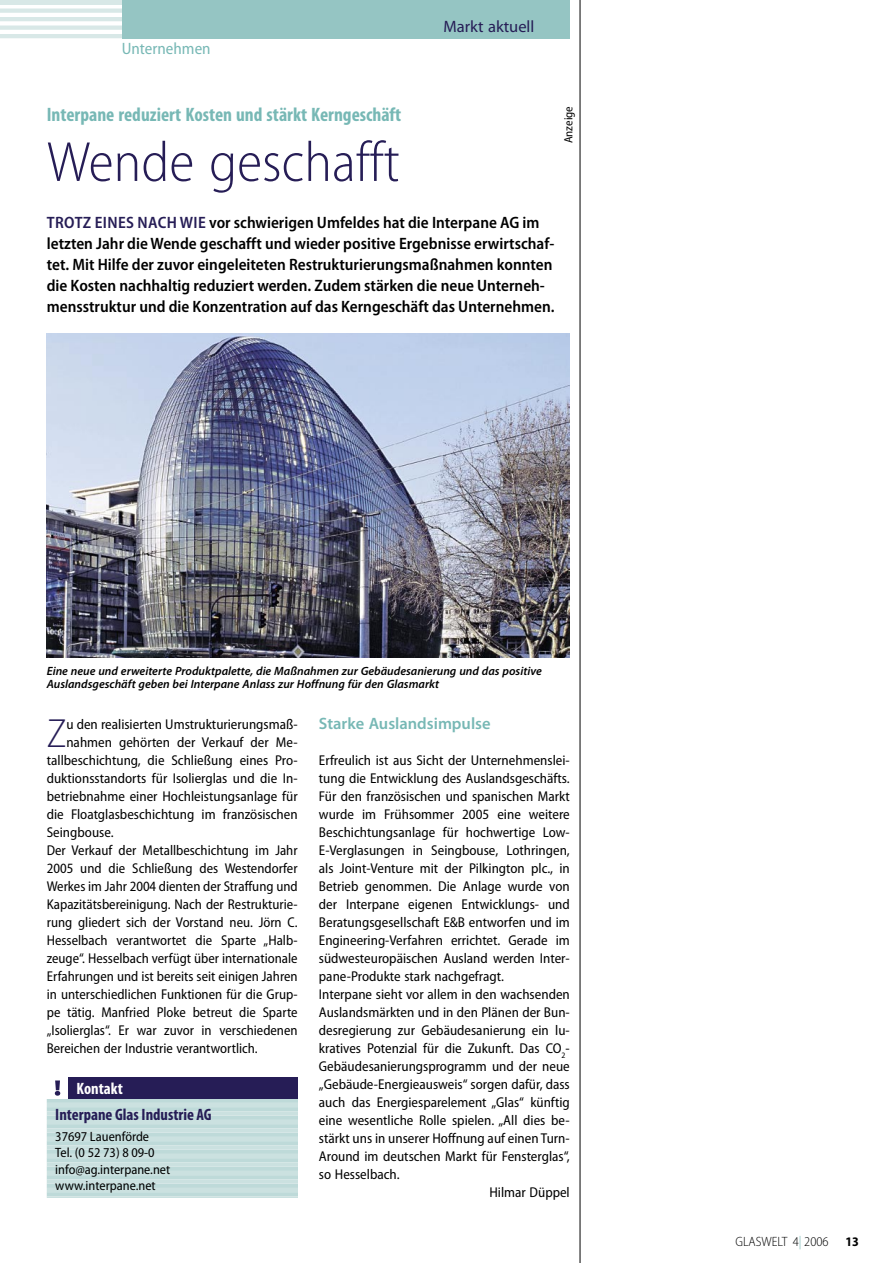
<style>
.page{position:relative;width:893px;height:1263px;background:#fff}
.page>*{position:absolute;margin:0;border:0;box-sizing:border-box;transform-origin:0 0}
.GW_Headline_38pt{font:300 semi-condensed 57px "Myriad Pro";color:#261d56}
.GW_Grundtext_mit_Initial{font:300 semi-condensed 40.95px "Myriad Pro";color:#261d56}
.GW_Dachzeile{font:700 condensed 19.5px "Myriad Pro";color:#77b8b5}
.GW_Vorspann{font:600 semi-condensed 16.5px/21px "Myriad Pro";color:#000}
.GW_Kasten_Headline{font:700 condensed 16.5px "Myriad Pro";color:#261d56}
.GW_Zwischenüberschrift{font:600 16.5px "Myriad Pro";color:#77b8b5}
.GW_Rubrik{font:16.5px "Myriad Pro";color:#261d56}
.t1{font:semi-condensed 16.5px "Myriad Pro";color:#77b8b5}
.GW_Kasten_1_Headline{font:700 condensed 16.5px "Myriad Pro";color:#fff}
.GW_Grundtext{font:semi-condensed 14.25px/18px "Myriad Pro";color:#000;text-align:justify}
.GW_Grundtext_mit_Initial-2{font:semi-condensed 14.25px "Myriad Pro";color:#000}
.GW_Kastentext{font:semi-condensed 13.5px "Myriad Pro";color:#000}
.t2{font:300 semi-condensed 13.5px "Myriad Pro";letter-spacing:-.005em;color:#000}
.t3{font:700 semi-condensed 13.2px "Myriad Pro";color:#000}
.GW_Bildunterschrift{font:italic 600 12px/13.5px "Myriad Pro";color:#000}
.GW_Grundtext-2{font:semi-condensed 12px "Myriad Pro";color:#000}
.s1{color:#261d56}
.s2{color:#77b8b5}
</style>
<div class="page">
<hr style="left:580px;top:0;width:1px;height:1263px;background:#000">
<hr style="left:0;top:9px;width:434px;height:4px;background:#d8e8e7">
<hr style="left:0;top:17px;width:434px;height:4px;background:#d8e8e7">
<hr style="left:0;top:26px;width:434px;height:4px;background:#d8e8e7">
<hr style="left:0;top:34px;width:434px;height:4px;background:#d8e8e7">
<hr style="left:0;top:0;width:434px;height:4px;background:#d8e8e7">
<div style="left:122px;top:0;width:448px;height:38px;background:#95c5c3"></div>
<img style="left:47px;top:333px;width:522px;height:324px">
<div style="left:47px;top:1098px;width:251px;height:5px;background:#bedad9"></div>
<hr style="left:47px;top:1107px;width:251px;height:4px;background:#bedad9">
<div style="left:47px;top:1115px;width:251px;height:5px;background:#bedad9"></div>
<hr style="left:47px;top:1124px;width:251px;height:4px;background:#bedad9">
<div style="left:47px;top:1132px;width:251px;height:5px;background:#bedad9"></div>
<hr style="left:47px;top:1141px;width:251px;height:4px;background:#bedad9">
<div style="left:47px;top:1149px;width:251px;height:5px;background:#bedad9"></div>
<hr style="left:47px;top:1158px;width:251px;height:4px;background:#bedad9">
<hr style="left:47px;top:1167px;width:251px;height:4px;background:#bedad9">
<hr style="left:47px;top:1175px;width:251px;height:4px;background:#bedad9">
<hr style="left:47px;top:1184px;width:251px;height:4px;background:#bedad9">
<hr style="left:47px;top:1192px;width:251px;height:4px;background:#bedad9">
<hr style="left:47px;top:1103px;width:251px;height:4px;background:#cbe1e0">
<hr style="left:47px;top:1111px;width:251px;height:4px;background:#cbe1e0">
<hr style="left:47px;top:1120px;width:251px;height:4px;background:#cbe1e0">
<hr style="left:47px;top:1128px;width:251px;height:4px;background:#cbe1e0">
<hr style="left:47px;top:1137px;width:251px;height:4px;background:#cbe1e0">
<hr style="left:47px;top:1145px;width:251px;height:4px;background:#cbe1e0">
<hr style="left:47px;top:1154px;width:251px;height:4px;background:#cbe1e0">
<div style="left:47px;top:1162px;width:251px;height:5px;background:#cbe1e0"></div>
<hr style="left:47px;top:1171px;width:251px;height:4px;background:#cbe1e0">
<div style="left:47px;top:1179px;width:251px;height:5px;background:#cbe1e0"></div>
<hr style="left:47px;top:1188px;width:251px;height:4px;background:#cbe1e0">
<hr style="left:47px;top:1196px;width:251px;height:1px;background:#cbe1e0">
<div style="left:68px;top:1078px;width:230px;height:21px;background:#261d56"></div>
<div style="left:47px;top:1078px;width:21px;height:21px;background:#fff"></div>
<svg style="left:55px;top:1080px;width:5px;height:16px"></svg>
<p class="t1" style="left:122px;top:39px;width:90px">Unternehmen</p>
<p class="GW_Rubrik" style="left:444px;top:18px;width:92px">Markt aktuell</p>
<p class="GW_Dachzeile" style="left:47px;top:104px;width:356px">Interpane reduziert Kosten und stärkt Kerngeschäft</p>
<p class="GW_Headline_38pt" style="left:47px;top:131px;width:354px">Wende geschafft</p>
<p class="GW_Vorspann" style="left:47px;top:212px;width:509px"><span class="s1">TROTZ EINES NACH WIE</span> vor schwierigen Umfeldes hat die Interpane AG im letzten Jahr die Wende geschafft und wieder positive Ergebnisse erwirtschaf&shy;tet. Mit Hilfe der zuvor eingeleiteten Restrukturierungsmaßnahmen konnten die Kosten nachhaltig reduziert werden. Zudem stärken die neue Unterneh&shy;mensstruktur und die Konzentration auf das Kerngeschäft das Unternehmen.</p>
<p class="GW_Grundtext-2" style="left:562px;top:143px;width:39px;rotate:-90deg">Anzeige</p>
<p class="GW_Bildunterschrift" style="left:47px;top:664px;width:497px">Eine neue und erweiterte Produktpalette, die Maßnahmen zur Gebäudesanierung und das positive<br>Auslandsgeschäft geben bei Interpane Anlass zur Hoffnung für den Glasmarkt</p>
<p class="GW_Grundtext_mit_Initial" style="left:47px;top:711px;width:21px">Z</p>
<p class="GW_Grundtext_mit_Initial-2" style="left:66px;top:717px;width:233px">u den realisierten Umstrukturierungsmaß-</p>
<p class="GW_Grundtext_mit_Initial-2" style="left:66px;top:735px;width:233px">nahmen gehörten der Verkauf der Me-</p>
<p class="GW_Grundtext_mit_Initial-2" style="left:47px;top:753px;width:252px">tallbeschichtung, die Schließung eines Pro-</p>
<p class="GW_Grundtext_mit_Initial-2" style="left:47px;top:771px;width:252px">duktionsstandorts für Isolierglas und die In-</p>
<p class="GW_Grundtext_mit_Initial-2" style="left:47px;top:789px;width:252px">betriebnahme einer Hochleistungsanlage für</p>
<p class="GW_Grundtext_mit_Initial-2" style="left:47px;top:807px;width:252px">die Floatglasbeschichtung im französischen</p>
<p class="GW_Grundtext_mit_Initial-2" style="left:47px;top:825px;width:68px">Seingbouse.</p>
<p class="GW_Grundtext" style="left:47px;top:842px;width:252px">Der Verkauf der Metallbeschichtung im Jahr 2005 und die Schließung des Westendorfer Werkes im Jahr 2004 dienten der Straffung und Kapazitätsbereinigung. Nach der Restrukturie&shy;rung gliedert sich der Vorstand neu. Jörn C.<br>Hesselbach verantwortet die Sparte „Halb&shy;zeuge“. Hesselbach verfügt über internationale Erfahrungen und ist bereits seit einigen Jahren in unterschiedlichen Funktionen für die Grup&shy;pe tätig. Manfried Ploke betreut die Sparte „Isolierglas“. Er war zuvor in verschiedenen Bereichen der Industrie verantwortlich.</p>
<p class="GW_Kasten_1_Headline" style="left:77px;top:1080px;width:48px">Kontakt</p>
<p class="GW_Kasten_Headline" style="left:55px;top:1105px;width:158px">Interpane Glas Industrie AG</p>
<p class="GW_Kastentext" style="left:55px;top:1129px;width:95px">37697 Lauenförde</p>
<p class="GW_Kastentext" style="left:55px;top:1145px;width:101px">Tel. (0 52 73) 8 09-0</p>
<p class="GW_Kastentext" style="left:55px;top:1162px;width:117px">info@ag.interpane.net</p>
<p class="GW_Kastentext" style="left:55px;top:1178px;width:102px">www.interpane.net</p>
<p class="GW_Zwischenüberschrift" style="left:319px;top:714px;width:173px">Starke Auslandsimpulse</p>
<p class="GW_Grundtext" style="left:319px;top:752px;width:252px">Erfreulich ist aus Sicht der Unternehmenslei&shy;tung die Entwicklung des Auslandsgeschäfts.<br>Für den französischen und spanischen Markt wurde im Frühsommer 2005 eine weitere Beschichtungsanlage für hochwertige Low-E-Verglasungen in Seingbouse, Lothringen, als Joint-Venture mit der Pilkington plc., in Betrieb genommen. Die Anlage wurde von der Interpane eigenen Entwicklungs- und Beratungsgesellschaft E&amp;B entworfen und im Engineering-Verfahren errichtet. Gerade im südwesteuropäischen Ausland werden Inter&shy;pane-Produkte stark nachgefragt.</p>
<p class="GW_Grundtext" style="left:319px;top:986px;width:252px">Interpane sieht vor allem in den wachsenden Auslandsmärkten und in den Plänen der Bun&shy;desregierung zur Gebäudesanierung ein lu&shy;kratives Potenzial für die Zukunft. Das CO<sub>2</sub>- Gebäudesanierungsprogramm und der neue „Gebäude-Energieausweis“ sorgen dafür, dass auch das Energiesparelement „Glas“ künftig eine wesentliche Rolle spielen. „All dies be&shy;stärkt uns in unserer Hoffnung auf einen Turn-Around im deutschen Markt für Fensterglas“, so Hesselbach.</p>
<p class="GW_Grundtext" style="left:489px;top:1184px;width:82px">Hilmar Düppel</p>
<p class="t2" style="left:736px;top:1234px;width:94px">GLASWELT 4<span class="s2">|</span> 2006</p>
<p class="t3" style="left:845px;top:1234px;width:15px">13</p>
</div>
